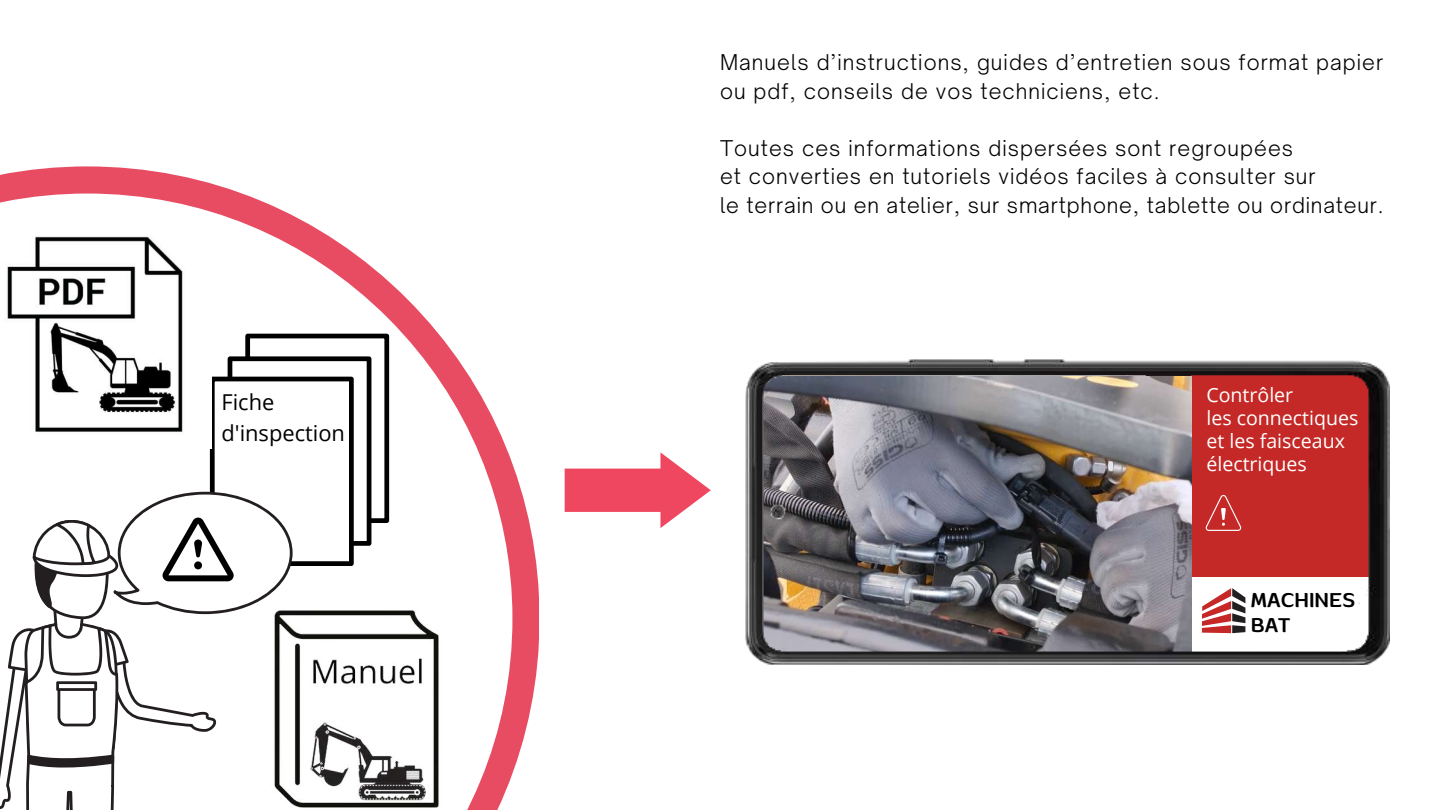
<style>
.page{position:relative;width:1440px;height:810px;background:#fff}
.page>*{position:absolute;margin:0;border:0;box-sizing:border-box;transform-origin:0 0}
.t1{font:500 22px "Banburi";color:#000}
.t2{font:21.9px/30.5px "Open Sans";color:#000}
.t3{font:500 21.9px "Banburi";color:#000}
.t4{font:300 20.8px/28.5px "Open Sauce One";letter-spacing:.05em;color:#000}
.t5{font:19.6px/23px "Open Sans";color:#fff}
</style>
<div class="page">
<svg style="left:0;top:166px;width:539px;height:644px"></svg>
<div style="left:248px;top:336px;width:139px;height:185px;background:#fff"></div>
<div style="left:245px;top:334px;width:144px;height:189px;border:5px solid #000"></div>
<div style="left:230px;top:359px;width:139px;height:184px;background:#fff"></div>
<div style="left:228px;top:356px;width:143px;height:190px;border:5px solid #000"></div>
<div style="left:212px;top:379px;width:139px;height:185px;background:#fff"></div>
<div style="left:210px;top:377px;width:144px;height:189px;border:5px solid #000"></div>
<svg style="left:0;top:492px;width:293px;height:318px"></svg>
<svg style="left:565px;top:452px;width:146px;height:76px"></svg>
<img style="left:0;top:223px;width:212px;height:225px">
<img style="left:246px;top:596px;width:196px;height:214px">
<img style="left:746px;top:359px;width:644px;height:305px">
<p class="t2" style="left:222px;top:386px;width:125px">Fiche d'inspection</p>
<p class="t4" style="left:720px;top:48px;width:665px">Manuels d’instructions, guides d’entretien sous format papier ou pdf, conseils de vos techniciens, etc.</p>
<p class="t4" style="left:720px;top:134px;width:665px">Toutes ces informations dispersées sont regroupées<br>et converties en tutoriels vidéos faciles à consulter sur<br>le terrain ou en atelier, sur smartphone, tablette ou ordinateur.</p>
<p class="t5" style="left:1206px;top:383px;width:154px">Contrôler<br>les connectiques et les faisceaux électriques</p>
<p class="t1" style="left:1251px;top:586px;width:106px">MACHINES</p>
<p class="t3" style="left:1251px;top:612px;width:41px">BAT</p>
</div>
